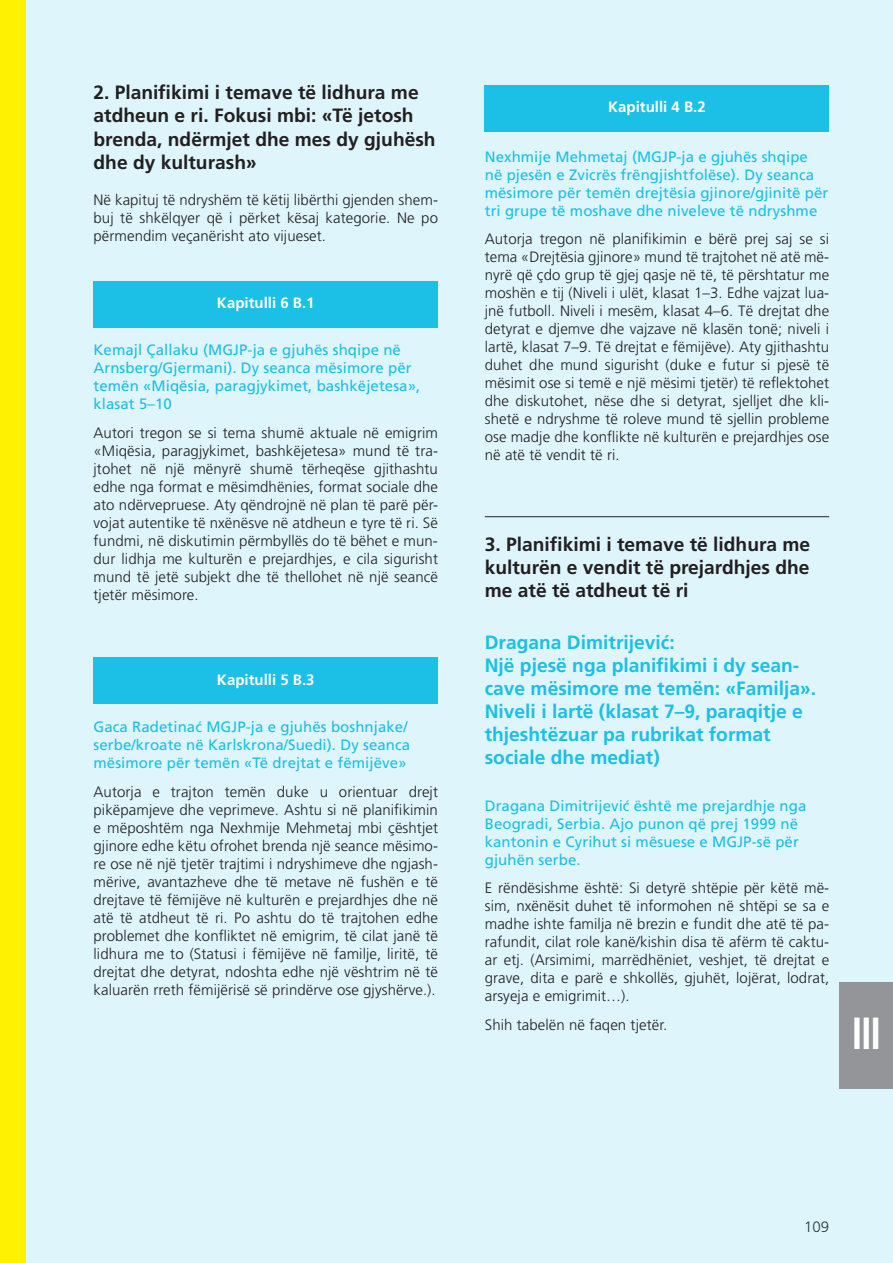
<style>
.page{position:relative;width:893px;height:1263px;background:#ddf5fb}
.page>*{position:absolute;margin:0;border:0;box-sizing:border-box;transform-origin:0 0}
.t1{font:700 condensed 45px "Frutiger";color:#fff;scale:.9 1}
.t2{font:700 19.2px/23.1px "Frutiger LT Pro";color:#1cbfe5}
.t3{font:700 19.2px/23.1px "Frutiger LT Pro";color:#231f20}
.t4{font:700 19.2px/23.1px "Frutiger";color:#231f20;text-align:justify}
.t5{font:300 15px/18px "Frutiger";letter-spacing:.005em;color:#231f20;text-align:justify}
.t6{font:15px/18px "Frutiger LT Pro";letter-spacing:.005em;color:#1cbfe5}
.t7{font:700 15px "Frutiger";color:#fff}
</style>
<div class="page">
<hr style="left:485px;top:516px;width:344px;height:1px;background:#231f20">
<div style="left:840px;top:982px;width:53px;height:107px;background:#939598"></div>
<div style="left:485px;top:85px;width:344px;height:46px;background:#1cbfe5"></div>
<div style="left:94px;top:281px;width:344px;height:47px;background:#1cbfe5"></div>
<div style="left:94px;top:658px;width:344px;height:46px;background:#1cbfe5"></div>
<div style="left:0;top:0;width:26px;height:1263px;background:#fff101"></div>
<p class="t3" style="left:94px;top:81px;width:344px">2. Planifikimi i temave të lidhura me atdheun e ri. Fokusi mbi: «Të jetosh brenda, ndërmjet dhe mes dy gjuhësh dhe dy kulturash»</p>
<p class="t5" style="left:94px;top:190px;width:346px">Në kapituj të ndryshëm të këtij libërthi gjenden shem&shy;buj të shkëlqyer që i përket kësaj kategorie. Ne po përmendim veçanërisht ato vijueset.</p>
<p class="t7" style="left:217px;top:294px;width:99px">Kapitulli 6 B.1</p>
<p class="t6" style="left:94px;top:341px;width:328px">Kemajl Çallaku (MGJP-ja e gjuhës shqipe në Arnsberg/Gjermani). Dy seanca mësimore për temën «Miqësia, paragjykimet, bashkëjetesa», klasat 5–10</p>
<p class="t5" style="left:94px;top:424px;width:346px">Autori tregon se si tema shumë aktuale në emigrim «Miqësia, paragjykimet, bashkëjetesa» mund të tra&shy;jtohet në një mënyrë shumë tërheqëse gjithashtu edhe nga format e mësimdhënies, format sociale dhe ato ndërvepruese. Aty qëndrojnë në plan të parë për&shy;vojat autentike të nxënësve në atdheun e tyre të ri. Së fundmi, në diskutimin përmbyllës do të bëhet e mun&shy;dur lidhja me kulturën e prejardhjes, e cila sigurisht mund të jetë subjekt dhe të thellohet në një seancë tjetër mësimore.</p>
<p class="t7" style="left:217px;top:671px;width:99px">Kapitulli 5 B.3</p>
<p class="t6" style="left:94px;top:718px;width:318px">Gaca Radetinać MGJP-ja e gjuhës boshnjake/ serbe/kroate në Karlskrona/Suedi). Dy seanca mësimore për temën «Të drejtat e fëmijëve»</p>
<p class="t5" style="left:94px;top:783px;width:346px">Autorja e trajton temën duke u orientuar drejt pikëpamjeve dhe veprimeve. Ashtu si në planifikimin e mëposhtëm nga Nexhmije Mehmetaj mbi çështjet gjinore edhe këtu ofrohet brenda një seance mësimo&shy;re ose në një tjetër trajtimi i ndryshimeve dhe ngjash&shy;mërive, avantazheve dhe të metave në fushën e të drejtave të fëmijëve në kulturën e prejardhjes dhe në atë të atdheut të ri. Po ashtu do të trajtohen edhe problemet dhe konfliktet në emigrim, të cilat janë të lidhura me to (Statusi i fëmijëve në familje, liritë, të drejtat dhe detyrat, ndoshta edhe një vështrim në të kaluarën rreth fëmijërisë së prindërve ose gjyshërve.).</p>
<p class="t7" style="left:608px;top:98px;width:99px">Kapitulli 4 B.2</p>
<p class="t6" style="left:485px;top:147px;width:345px">Nexhmije Mehmetaj (MGJP-ja e gjuhës shqipe në pjesën e Zvicrës frëngjishtfolëse). Dy seanca mësimore për temën drejtësia gjinore/gjinitë për tri grupe të moshave dhe niveleve të ndryshme</p>
<p class="t5" style="left:485px;top:230px;width:346px">Autorja tregon në planifikimin e bërë prej saj se si tema «Drejtësia gjinore» mund të trajtohet në atë më&shy;nyrë që çdo grup të gjej qasje në të, të përshtatur me moshën e tij (Niveli i ulët, klasat 1–3. Edhe vajzat lua&shy;jnë futboll. Niveli i mesëm, klasat 4–6. Të drejtat dhe detyrat e djemve dhe vajzave në klasën tonë; niveli i lartë, klasat 7–9. Të drejtat e fëmijëve). Aty gjithashtu duhet dhe mund sigurisht (duke e futur si pjesë të mësimit ose si temë e një mësimi tjetër) të reflektohet dhe diskutohet, nëse dhe si detyrat, sjelljet dhe kli&shy;shetë e ndryshme të roleve mund të sjellin probleme ose madje dhe konflikte në kulturën e prejardhjes ose në atë të vendit të ri.</p>
<p class="t4" style="left:485px;top:533px;width:327px">3. Planifikimi i temave të lidhura me kulturën e vendit të prejardhjes dhe me atë të atdheut të ri</p>
<p class="t2" style="left:485px;top:631px;width:333px">Dragana Dimitrijević:<br>Një pjesë nga planifikimi i dy sean&shy;cave mësimore me temën: «Familja».<br>Niveli i lartë (klasat 7–9, paraqitje e thjeshtëzuar pa rubrikat format sociale dhe mediat)</p>
<p class="t6" style="left:485px;top:796px;width:323px">Dragana Dimitrijević është me prejardhje nga Beogradi, Serbia. Ajo punon që prej 1999 në kantonin e Cyrihut si mësuese e MGJP-së për gjuhën serbe.</p>
<p class="t5" style="left:485px;top:879px;width:346px">E rëndësishme është: Si detyrë shtëpie për këtë më&shy;sim, nxënësit duhet të informohen në shtëpi se sa e madhe ishte familja në brezin e fundit dhe atë të pa&shy;rafundit, cilat role kanë/kishin disa të afërm të caktu&shy;ar etj. (Arsimimi, marrëdhëniet, veshjet, të drejtat e grave, dita e parë e shkollës, gjuhët, lojërat, lodrat, arsyeja e emigrimit…).</p>
<p class="t5" style="left:485px;top:1016px;width:184px">Shih tabelën në faqen tjetër.</p>
<h1 class="t1" style="left:851px;top:1007px;width:35px">III</h1>
<p class="t5" style="left:804px;top:1218px;width:27px">109</p>
</div>
